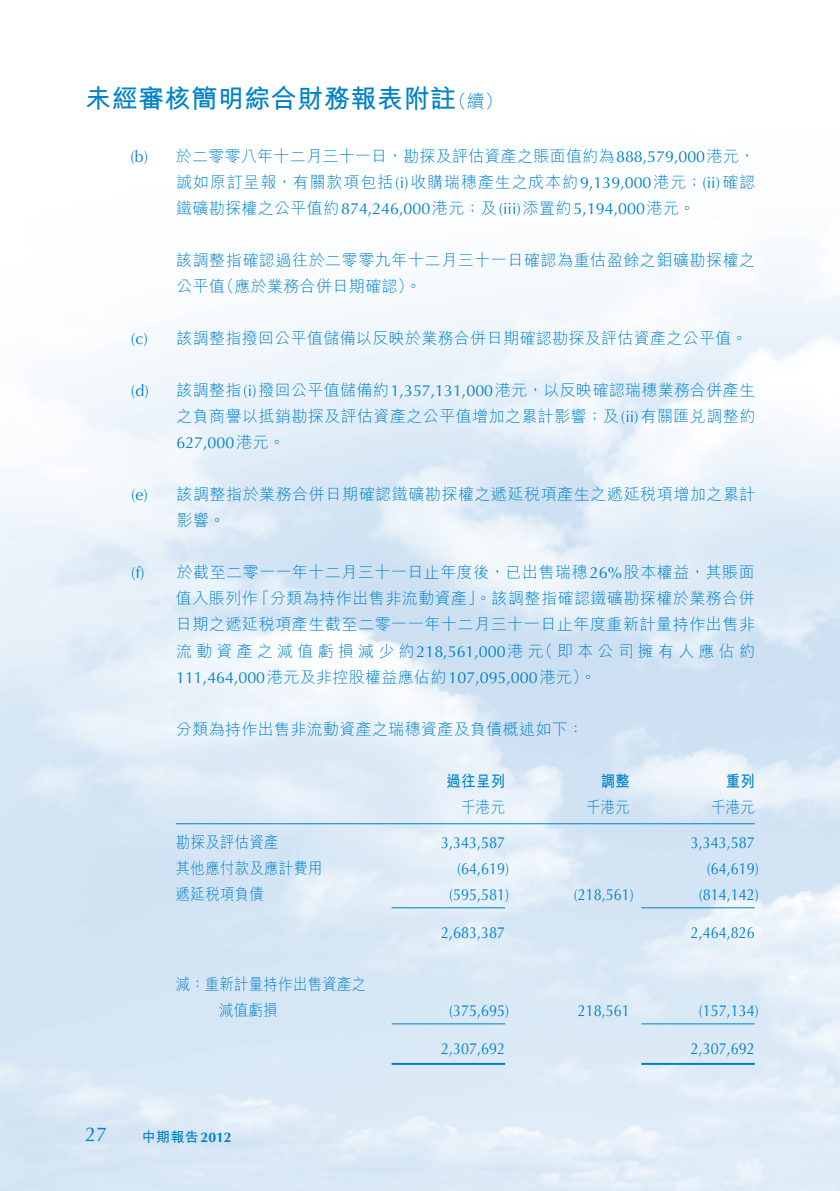
<style>
.page{position:relative;width:840px;height:1191px;background:#fff}
.page>*{position:absolute;margin:0;border:0;box-sizing:border-box;transform-origin:0 0}
.t1{font:700 26px "M Hei HK";letter-spacing:.02em;color:#0082c8}
.t2{font:20px "Optima LT Std";color:#0082c8}
.t3{font:300 18px "M Hei HK";color:#0082c8}
.t4{font:300 16px/26px "M Hei HK";letter-spacing:.03em;color:#0082c8}
.t5{font:16px "Optima LT Std";color:#0082c8;scale:.9 1}
.t6{font:16px "Optima LT Std";color:#0082c8}
.t7{font:300 16px "M Hei HK";letter-spacing:.03em;color:#0082c8;scale:.9 1}
.t8{font:300 16px "M Hei HK";letter-spacing:.05em;color:#0082c8}
.t9{font:700 16px "M Hei HK";letter-spacing:.02em;color:#0082c8;scale:.9 1}
.t10{font:700 14px "M Hei HK";color:#0082c8}
.s1{font-family:"Optima LT Std";font-weight:400}
.s2{font-family:"M Hei HK";font-weight:300}
.s3{font-family:"Optima LT Std"}
</style>
<div class="page">
<img style="left:0;top:255px;width:839px;height:936px">
<hr style="left:176px;top:823px;width:215px;height:1px;background:#0082c8">
<hr style="left:391px;top:823px;width:125px;height:1px;background:#0082c8">
<hr style="left:516px;top:823px;width:125px;height:1px;background:#0082c8">
<hr style="left:641px;top:823px;width:113px;height:1px;background:#0082c8">
<hr style="left:391px;top:907px;width:114px;height:1px;background:#0082c8">
<hr style="left:641px;top:907px;width:113px;height:1px;background:#0082c8">
<hr style="left:391px;top:1023px;width:114px;height:1px;background:#0082c8">
<hr style="left:641px;top:1023px;width:113px;height:1px;background:#0082c8">
<hr style="left:391px;top:1063px;width:114px;height:2px;background:#0082c8">
<hr style="left:641px;top:1063px;width:113px;height:2px;background:#0082c8">
<h1 class="t1" style="left:85px;top:80px;width:372px">未經審核簡明綜合財務報表附註</h1>
<p class="t4" style="left:176px;top:143px;width:580px">於二零零八年十二月三十一日，勘探及評估資產之賬面值約為<span class="s1">888,579,000</span>港元，</p>
<p class="t3" style="left:448px;top:92px;width:55px">（續(</p>
<p class="t6" style="left:130px;top:148px;width:19px">)b(</p>
<p class="t6" style="left:131px;top:330px;width:18px">)c(</p>
<p class="t6" style="left:131px;top:382px;width:19px">)d(</p>
<p class="t6" style="left:131px;top:486px;width:18px">)e(</p>
<p class="t6" style="left:131px;top:564px;width:15px">)f(</p>
<p class="t8" style="left:176px;top:174px;width:580px">誠如原訂呈報，有關款項包括 <span class="s1">)i(</span> 收購瑞穗產生之成本約<span class="s1">9,139,000</span>港元；<span class="s1">( )i i</span> 確認</p>
<p class="t6" style="left:176px;top:200px;width:520px"><span class="s2">鐵礦勘探權之公平值約</span>874,246,000<span class="s2">港元；及</span>(iii)<span class="s2">添置約</span>5,194,000<span class="s2">港元。</span></p>
<p class="t4" style="left:218px;top:247px;width:538px;text-indent:-42px">該調整指確認過往於二零零九年十二月三十一日確認為重估盈餘之鉬礦勘探權之（應於業務合併日期確認。(</p>
<p class="t4" style="left:176px;top:273px;width:50px">公平值</p>
<p class="t4" style="left:176px;top:325px;width:572px">該調整指撥回公平值儲備以反映於業務合併日期確認勘探及評估資產之公平值。</p>
<p class="t4" style="left:176px;top:377px;width:580px">該調整指 <span class="s1">)i(</span> 撥回公平值儲備約<span class="s1">1,357,131,000</span>港元，以反映確認瑞穗業務合併產生</p>
<p class="t4" style="left:176px;top:403px;width:580px">之負商譽以抵銷勘探及評估資產之公平值增加之累計影響；及 <span class="s1">)i i(</span> 有關匯兌調整約</p>
<p class="t6" style="left:176px;top:434px;width:110px">627,000<span class="s2">港元。</span></p>
<p class="t4" style="left:176px;top:481px;width:580px">該調整指於業務合併日期確認鐵礦勘探權之遞延稅項產生之遞延稅項增加之累計</p>
<p class="t4" style="left:177px;top:507px;width:50px">影響。</p>
<p class="t4" style="left:177px;top:559px;width:579px">於截至二零一一年十二月三十一日止年度後，已出售瑞穗<span class="s1">26%</span>股本權益，其賬面</p>
<p class="t4" style="left:254px;top:585px;width:502px">「分類為持作出售非流動資產」。該調整指確認鐵礦勘探權於業務合併</p>
<p class="t4" style="left:176px;top:585px;width:580px">值入賬列作<br>日期之遞延稅項產生截至二零一一年十二月三十一日止年度重新計量持作出售非流動資產之減值虧損減少約<span class="s1">218,561,000</span>港 （元 即本公司擁有人應佔約</p>
<p class="t6" style="left:176px;top:668px;width:421px">111,464,000<span class="s2">港元及非控股權益應佔約</span>107,095,000<span class="s2">港元。(</span></p>
<p class="t4" style="left:176px;top:715px;width:409px">分類為持作出售非流動資產之瑞穗資產及負債概述如下：</p>
<p class="t9" style="left:725px;top:769px;width:34px">重列</p>
<p class="t9" style="left:446px;top:769px;width:66px">過往呈列</p>
<p class="t9" style="left:600px;top:769px;width:34px">調整</p>
<p class="t7" style="left:461px;top:798px;width:50px">千港元</p>
<p class="t7" style="left:585px;top:798px;width:50px">千港元</p>
<p class="t7" style="left:710px;top:798px;width:50px">千港元</p>
<p class="t7" style="left:176px;top:834px;width:115px">勘探及評估資產</p>
<p class="t5" style="left:441px;top:833px;width:73px">3,343,587</p>
<p class="t5" style="left:690px;top:833px;width:73px">3,343,587</p>
<p class="t7" style="left:176px;top:860px;width:164px">其他應付款及應計費用</p>
<p class="t5" style="left:457px;top:859px;width:59px">)64,619(</p>
<p class="t5" style="left:706px;top:859px;width:59px">)64,619(</p>
<p class="t7" style="left:176px;top:886px;width:99px">遞延稅項負債</p>
<p class="t5" style="left:449px;top:885px;width:68px">)595,581(</p>
<p class="t5" style="left:573px;top:885px;width:68px">)218,561(</p>
<p class="t5" style="left:698px;top:885px;width:68px">)814,142(</p>
<p class="t5" style="left:441px;top:923px;width:73px">2,683,387</p>
<p class="t5" style="left:690px;top:923px;width:73px">2,464,826</p>
<p class="t7" style="left:176px;top:976px;width:213px">減：重新計量持作出售資產之</p>
<p class="t7" style="left:219px;top:1002px;width:66px">減值虧損</p>
<p class="t5" style="left:449px;top:1001px;width:68px">)375,695(</p>
<p class="t5" style="left:577px;top:1001px;width:59px">218,561</p>
<p class="t5" style="left:698px;top:1001px;width:68px">)157,134(</p>
<p class="t5" style="left:441px;top:1039px;width:73px">2,307,692</p>
<p class="t5" style="left:690px;top:1039px;width:73px">2,307,692</p>
<p class="t2" style="left:85px;top:1122px;width:24px">27</p>
<p class="t10" style="left:142px;top:1126px;width:91px">中期報告<span class="s3">2012</span></p>
</div>
